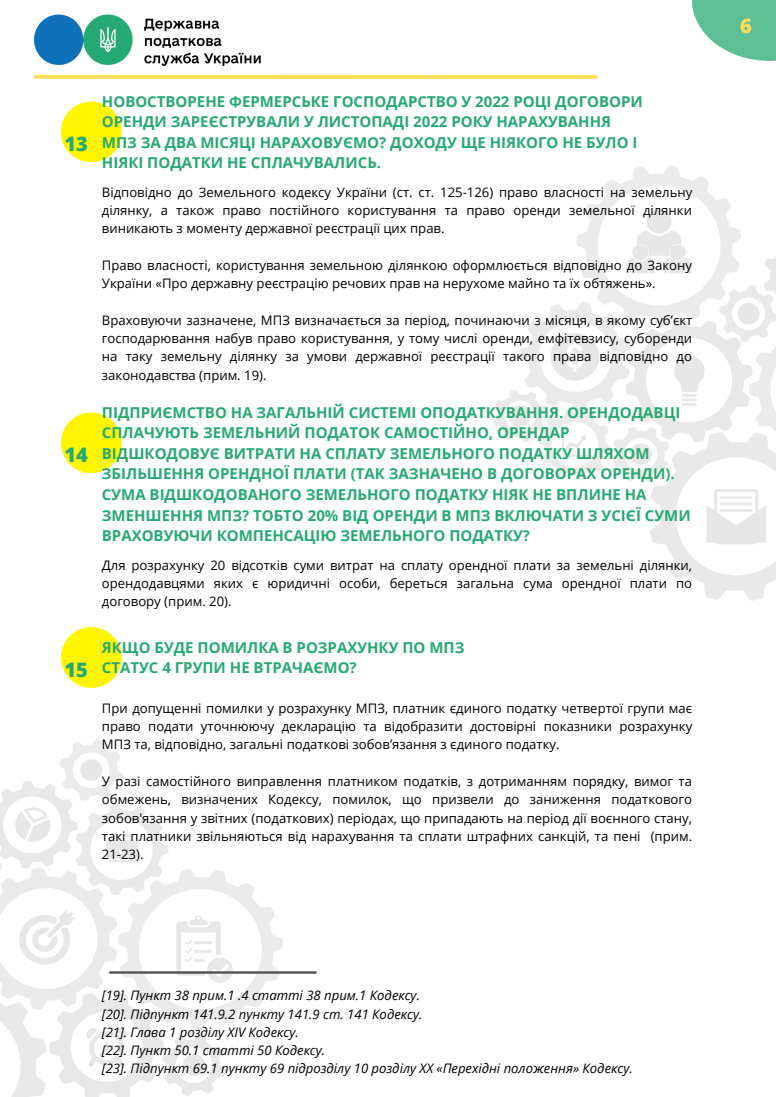
<style>
.page{position:relative;width:776px;height:1097px;background:#fff}
.page>*{position:absolute;margin:0;border:0;box-sizing:border-box;transform-origin:0 0}
.t1{font:800 20px "Open Sans";color:#27a972}
.t2{font:800 20px "Open Sans";color:#ffde59}
.t3{font:700 15px/20.6px "Open Sans";color:#27a972}
.t4{font:13.12px/18.2px "Open Sans";color:#000;text-align:justify}
.t5{font:italic 13.12px/18.2px "Open Sans";color:#000}
</style>
<div class="page">
<svg style="left:34px;top:75px;width:563px;height:4px;background:#ffde5e"></svg>
<svg style="left:692px;top:0;width:84px;height:61px;fill:#5ebe95"></svg>
<img style="left:0;top:739px;width:282px;height:358px">
<img style="left:494px;top:166px;width:282px;height:435px">
<img style="left:34px;top:14px;width:227px;height:52px">
<div style="left:61px;top:102px;width:61px;height:60px;background:#fff500;border-radius:50%"></div>
<div style="left:61px;top:412px;width:61px;height:61px;background:#fff500;border-radius:50%"></div>
<div style="left:61px;top:627px;width:61px;height:61px;background:#fff500;border-radius:50%"></div>
<svg style="left:109px;top:971px;width:207px;height:3px"></svg>
<h1 class="t1" style="left:64px;top:130px;width:25px">13</h1>
<h1 class="t1" style="left:64px;top:441px;width:25px">14</h1>
<h1 class="t1" style="left:64px;top:656px;width:25px">15</h1>
<p class="t3" style="left:102px;top:90px;width:542px">НОВОСТВОРЕНЕ ФЕРМЕРСЬКЕ ГОСПОДАРСТВО У 2022 РОЦІ ДОГОВОРИ ОРЕНДИ ЗАРЕЄСТРУВАЛИ У ЛИСТОПАДІ 2022 РОКУ НАРАХУВАННЯ МПЗ ЗА ДВА МІСЯЦІ НАРАХОВУЄМО? ДОХОДУ ЩЕ НІЯКОГО НЕ БУЛО І НІЯКІ ПОДАТКИ НЕ СПЛАЧУВАЛИСЬ.</p>
<p class="t4" style="left:102px;top:183px;width:592px">Відповідно до Земельного кодексу України (ст. ст. 125-126) право власності на земельну ділянку, а також право постійного користування та право оренди земельної ділянки виникають з моменту державної реєстрації цих прав.</p>
<p class="t4" style="left:102px;top:256px;width:591px">Право власності, користування земельною ділянкою оформлюється відповідно до Закону<br>України «Про державну реєстрацію речових прав на нерухоме майно та їх обтяжень».</p>
<p class="t4" style="left:102px;top:311px;width:592px">Враховуючи зазначене, МПЗ визначається за період, починаючи з місяця, в якому суб’єкт господарювання набув право користування, у тому числі оренди, емфітевзису, суборенди на таку земельну ділянку за умови державної реєстрації такого права відповідно до законодавства (прим. 19).</p>
<p class="t3" style="left:102px;top:401px;width:590px">ПІДПРИЄМСТВО НА ЗАГАЛЬНІЙ СИСТЕМІ ОПОДАТКУВАННЯ. ОРЕНДОДАВЦІ СПЛАЧУЮТЬ ЗЕМЕЛЬНИЙ ПОДАТОК САМОСТІЙНО, ОРЕНДАР ВІДШКОДОВУЄ ВИТРАТИ НА СПЛАТУ ЗЕМЕЛЬНОГО ПОДАТКУ ШЛЯХОМ ЗБІЛЬШЕННЯ ОРЕНДНОЇ ПЛАТИ (ТАК ЗАЗНАЧЕНО В ДОГОВОРАХ ОРЕНДИ).<br>СУМА ВІДШКОДОВАНОГО ЗЕМЕЛЬНОГО ПОДАТКУ НІЯК НЕ ВПЛИНЕ НА ЗМЕНШЕННЯ МПЗ? ТОБТО 20% ВІД ОРЕНДИ В МПЗ ВКЛЮЧАТИ З УСІЄЇ СУМИ ВРАХОВУЮЧИ КОМПЕНСАЦІЮ ЗЕМЕЛЬНОГО ПОДАТКУ?</p>
<p class="t4" style="left:102px;top:556px;width:592px">Для розрахунку 20 відсотків суми витрат на сплату орендної плати за земельні ділянки, орендодавцями яких є юридичні особи, береться загальна сума орендної плати по договору (прим. 20).</p>
<p class="t3" style="left:102px;top:637px;width:364px">ЯКЩО БУДЕ ПОМИЛКА В РОЗРАХУНКУ ПО МПЗ<br>СТАТУС 4 ГРУПИ НЕ ВТРАЧАЄМО?</p>
<p class="t4" style="left:102px;top:699px;width:592px">При допущенні помилки у розрахунку МПЗ, платник єдиного податку четвертої групи має право подати уточнюючу декларацію та відобразити достовірні показники розрахунку МПЗ та, відповідно, загальні податкові зобов’язання з єдиного податку.</p>
<p class="t4" style="left:102px;top:772px;width:592px">У разі самостійного виправлення платником податків, з дотриманням порядку, вимог та обмежень, визначених Кодексу, помилок, що призвели до заниження податкового зобов'язання у звітних (податкових) періодах, що припадають на період дії воєнного стану, такі платники звільняються від нарахування та сплати штрафних санкцій, та пені (прим.<br>21-23).</p>
<h1 class="t2" style="left:740px;top:12px;width:13px">6</h1>
<p class="t5" style="left:102px;top:986px;width:532px">[19]. Пункт 38 прим.1 .4 статті 38 прим.1 Кодексу.<br>[20]. Підпункт 141.9.2 пункту 141.9 ст. 141 Кодексу.<br>[21]. Глава 1 розділу XIV Кодексу.<br>[22]. Пункт 50.1 статті 50 Кодексу.<br>[23]. Підпункт 69.1 пункту 69 підрозділу 10 розділу XX «Перехідні положення» Кодексу.</p>
</div>
